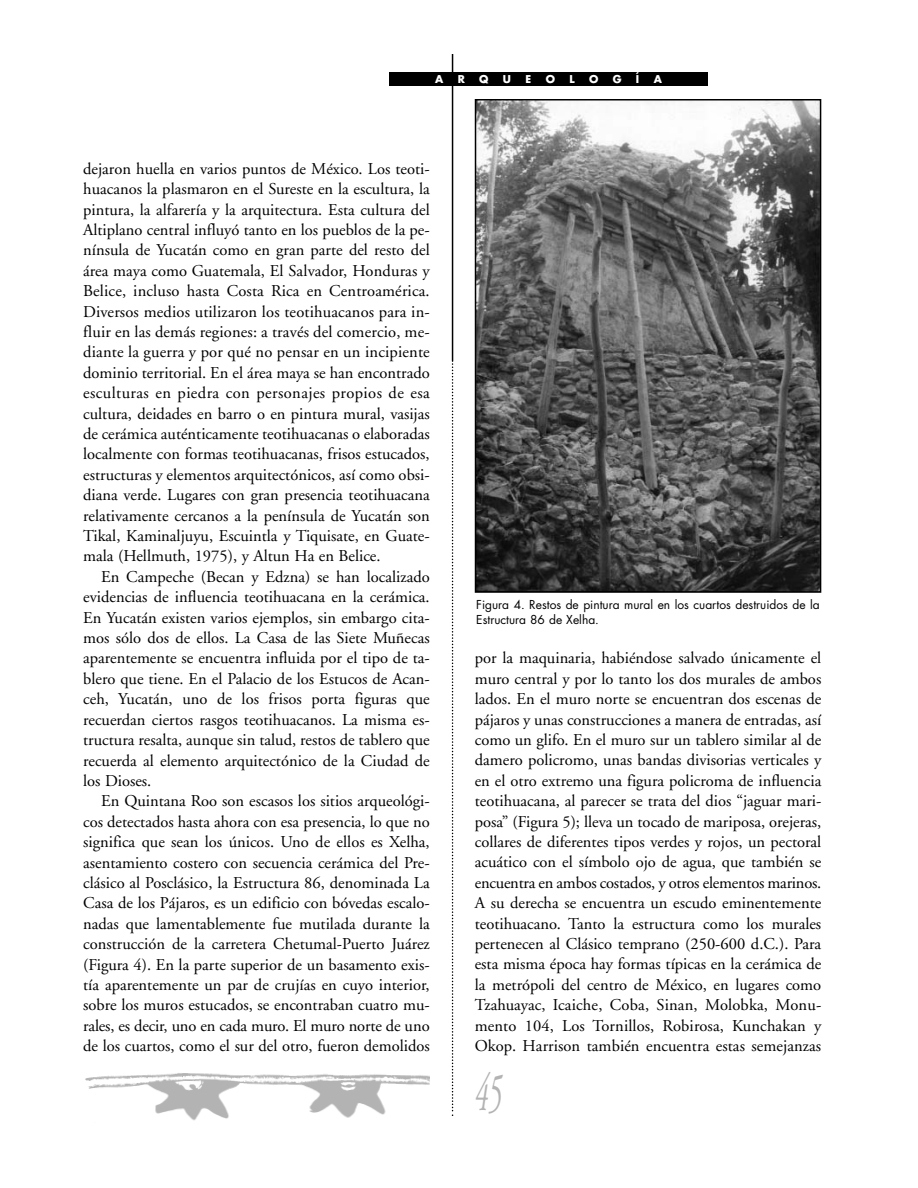
<style>
.page{position:relative;width:918px;height:1188px;background:#fff}
.page>*{position:absolute;margin:0;border:0;box-sizing:border-box;transform-origin:0 0}
.t1{font:italic 54px "Adobe Garamond";color:#b3b3b3;scale:.5 1}
.t2{font:16.5px/20.4px "Adobe Garamond";color:#000;text-align:justify}
.t3{font:12px/15px "Futura";color:#000}
.t4{font:700 10.5px "Futura";color:#fff}
</style>
<div class="page">
<hr style="left:452px;top:54px;width:1px;height:306px;background:#000">
<svg style="left:452px;top:360px;width:1px;height:756px"></svg>
<div style="left:389px;top:72px;width:319px;height:14px;background:#000"></div>
<img style="left:478px;top:102px;width:340px;height:488px">
<div style="left:475px;top:99px;width:346px;height:494px;border:2px solid #000"></div>
<img style="left:85px;top:1073px;width:345px;height:48px">
<p class="t4" style="left:435px;top:74px;width:10px">A</p>
<p class="t4" style="left:458px;top:74px;width:9px">R</p>
<p class="t4" style="left:479px;top:74px;width:11px">Q</p>
<p class="t4" style="left:503px;top:74px;width:10px">U</p>
<p class="t4" style="left:526px;top:74px;width:7px">E</p>
<p class="t4" style="left:546px;top:74px;width:11px">O</p>
<p class="t4" style="left:569px;top:74px;width:7px">L</p>
<p class="t4" style="left:589px;top:74px;width:11px">O</p>
<p class="t4" style="left:613px;top:74px;width:10px">G</p>
<p class="t4" style="left:636px;top:74px;width:5px">Í</p>
<p class="t4" style="left:654px;top:74px;width:10px">A</p>
<p class="t2" style="left:83px;top:160px;width:348px">dejaron huella en varios puntos de México. Los teoti&shy;huacanos la plasmaron en el Sureste en la escultura, la pintura, la alfarería y la arquitectura. Esta cultura del Altiplano central influyó tanto en los pueblos de la pe&shy;nínsula de Yucatán como en gran parte del resto del área maya como Guatemala, El Salvador, Honduras y Belice, incluso hasta Costa Rica en Centroamérica.<br>Diversos medios utilizaron los teotihuacanos para in&shy;fluir en las demás regiones: a través del comercio, me&shy;diante la guerra y por qué no pensar en un incipiente dominio territorial. En el área maya se han encontrado esculturas en piedra con personajes propios de esa cultura, deidades en barro o en pintura mural, vasijas de cerámica auténticamente teotihuacanas o elaboradas localmente con formas teotihuacanas, frisos estucados, estructuras y elementos arquitectónicos, así como obsi&shy;diana verde. Lugares con gran presencia teotihuacana relativamente cercanos a la península de Yucatán son Tikal, Kaminaljuyu, Escuintla y Tiquisate, en Guate&shy;mala (Hellmuth, 1975), y Altun Ha en Belice.</p>
<p class="t2" style="left:83px;top:568px;width:348px;text-indent:18px">En Campeche (Becan y Edzna) se han localizado evidencias de influencia teotihuacana en la cerámica.<br>En Yucatán existen varios ejemplos, sin embargo cita&shy;mos sólo dos de ellos. La Casa de las Siete Muñecas aparentemente se encuentra influida por el tipo de ta&shy;blero que tiene. En el Palacio de los Estucos de Acan&shy;ceh, Yucatán, uno de los frisos porta figuras que recuerdan ciertos rasgos teotihuacanos. La misma es&shy;tructura resalta, aunque sin talud, restos de tablero que recuerda al elemento arquitectónico de la Ciudad de los Dioses.</p>
<p class="t2" style="left:83px;top:792px;width:348px;text-indent:18px">En Quintana Roo son escasos los sitios arqueológi&shy;cos detectados hasta ahora con esa presencia, lo que no significa que sean los únicos. Uno de ellos es Xelha, asentamiento costero con secuencia cerámica del Pre&shy;clásico al Posclásico, la Estructura 86, denominada La Casa de los Pájaros, es un edificio con bóvedas escalo&shy;nadas que lamentablemente fue mutilada durante la construcción de la carretera Chetumal-Puerto Juárez (Figura 4). En la parte superior de un basamento exis&shy;tía aparentemente un par de crujías en cuyo interior, sobre los muros estucados, se encontraban cuatro mu&shy;rales, es decir, uno en cada muro. El muro norte de uno de los cuartos, como el sur del otro, fueron demolidos</p>
<p class="t3" style="left:476px;top:598px;width:345px">Figura 4. Restos de pintura mural en los cuartos destruidos de la<br>Estructura 86 de Xelha.</p>
<p class="t2" style="left:475px;top:649px;width:348px">por la maquinaria, habiéndose salvado únicamente el muro central y por lo tanto los dos murales de ambos lados. En el muro norte se encuentran dos escenas de pájaros y unas construcciones a manera de entradas, así como un glifo. En el muro sur un tablero similar al de damero policromo, unas bandas divisorias verticales y en el otro extremo una figura policroma de influencia teotihuacana, al parecer se trata del dios “jaguar mari&shy;posa” (Figura 5); lleva un tocado de mariposa, orejeras, collares de diferentes tipos verdes y rojos, un pectoral acuático con el símbolo ojo de agua, que también se encuentra en ambos costados, y otros elementos marinos.<br>A su derecha se encuentra un escudo eminentemente teotihuacano. Tanto la estructura como los murales pertenecen al Clásico temprano (250-600 d.C.). Para esta misma época hay formas típicas en la cerámica de la metrópoli del centro de México, en lugares como Tzahuayac, Icaiche, Coba, Sinan, Molobka, Monu&shy;mento 104, Los Tornillos, Robirosa, Kunchakan y Okop. Harrison también encuentra estas semejanzas</p>
<h1 class="t1" style="left:475px;top:1071px;width:56px">45</h1>
</div>
